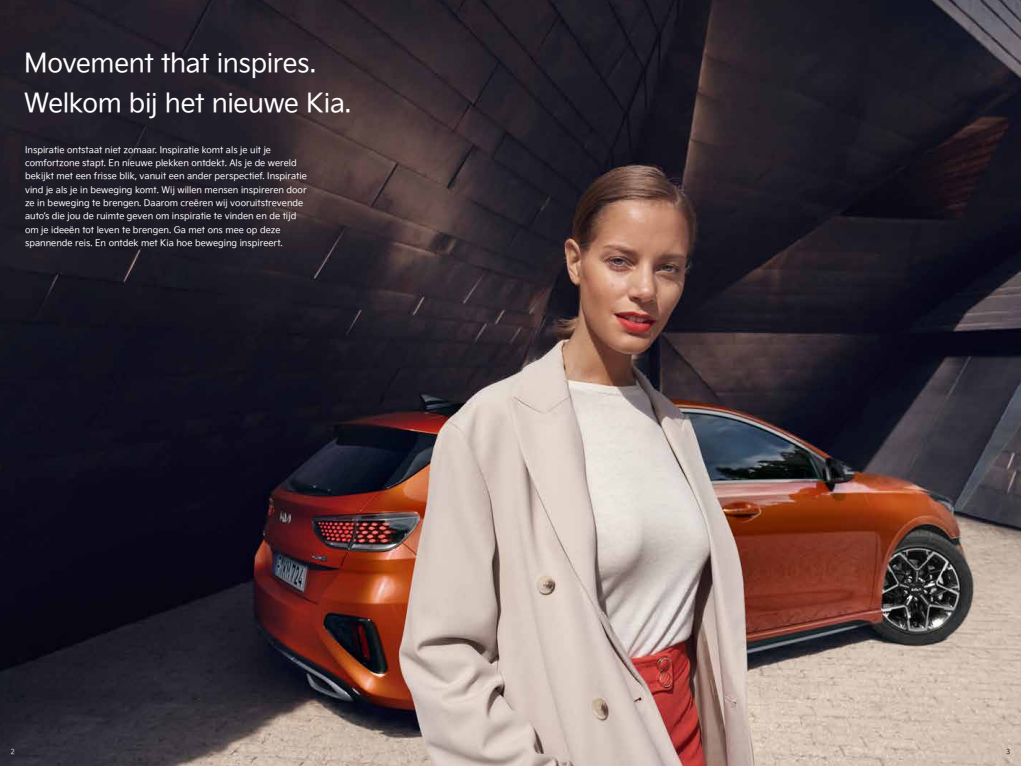
<style>
.page{position:relative;width:1021px;height:766px;background:#fff}
.page>*{position:absolute;margin:0;border:0;box-sizing:border-box;transform-origin:0 0}
.t1{font:26px/40px "Kia Signature OTF Regular";letter-spacing:-.015em;color:#fff}
.t2{font:9px/13.3px "Kia Signature OTF Regular";color:#fff}
.t3{font:7px "Kia Signature OTF Light";color:#fff}
.t4{font:7px "Kia Signature OTF Light";color:#000}
</style>
<div class="page">
<img style="left:0;top:0;width:1020px;height:765px">
<h1 class="t1" style="left:24px;top:42px;width:328px">Movement that inspires.<br>Welkom bij het nieuwe Kia.</h1>
<p class="t2" style="left:25px;top:142px;width:283px">Inspiratie ontstaat niet zomaar. Inspiratie komt als je uit je comfortzone stapt. En nieuwe plekken ontdekt. Als je de wereld bekijkt met een frisse blik, vanuit een ander perspectief. Inspiratie vind je als je in beweging komt. Wij willen mensen inspireren door ze in beweging te brengen. Daarom creëren wij vooruitstrevende auto’s die jou de ruimte geven om inspiratie te vinden en de tijd om je ideeën tot leven te brengen. Ga met ons mee op deze spannende reis. En ontdek met Kia hoe beweging inspireert.</p>
<p class="t3" style="left:11px;top:746px;width:5px">2</p>
<p class="t4" style="left:1006px;top:746px;width:6px">3</p>
</div>
